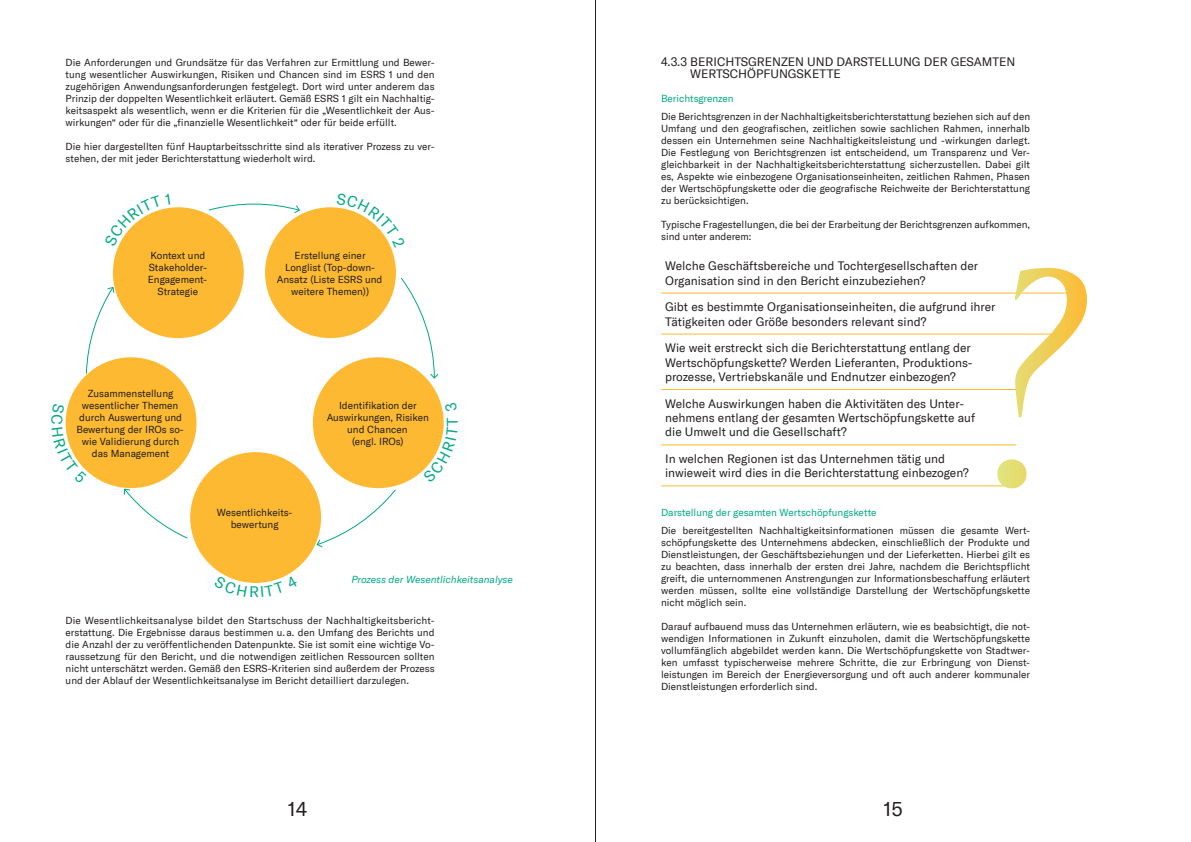
<style>
.page{position:relative;width:1191px;height:842px;background:#fff}
.page>*{position:absolute;margin:0;border:0;box-sizing:border-box;transform-origin:0 0}
.t1{font:20px "GT America";color:#231f20}
.t2{font:12px/14.4px "GT America";color:#231f20}
.t3{font:10px/12px "GT America";color:#231f20;text-align:justify}
.t4{font:10px "GT America";color:#00a985}
.t5{font:italic 10px "GT America";color:#00a985}
</style>
<div class="page">
<hr style="left:661px;top:293px;width:407px;height:1px;background:#fdb931">
<hr style="left:661px;top:334px;width:407px;height:1px;background:#fdb931">
<hr style="left:661px;top:389px;width:407px;height:1px;background:#fdb931">
<hr style="left:661px;top:444px;width:407px;height:1px;background:#fdb931">
<hr style="left:661px;top:485px;width:407px;height:1px;background:#fdb931">
<svg style="left:997px;top:268px;width:90px;height:221px"></svg>
<div style="left:190px;top:452px;width:131px;height:131px;background:#fdb931;border-radius:50%"></div>
<div style="left:66px;top:357px;width:130px;height:131px;background:#fdb931;border-radius:50%"></div>
<div style="left:113px;top:207px;width:131px;height:131px;background:#fdb931;border-radius:50%"></div>
<div style="left:265px;top:207px;width:131px;height:131px;background:#fdb931;border-radius:50%"></div>
<div style="left:313px;top:357px;width:131px;height:131px;background:#fdb931;border-radius:50%"></div>
<svg style="left:400px;top:277px;width:39px;height:102px"></svg>
<svg style="left:316px;top:488px;width:80px;height:60px"></svg>
<svg style="left:85px;top:286px;width:30px;height:89px"></svg>
<svg style="left:208px;top:203px;width:92px;height:11px"></svg>
<svg style="left:123px;top:488px;width:65px;height:51px"></svg>
<hr style="left:595px;top:0;width:1px;height:842px;background:#231f20">
<svg style="left:224px;top:575px;width:63px;height:8px"></svg>
<svg style="left:65px;top:403px;width:22px;height:68px"></svg>
<svg style="left:118px;top:207px;width:52px;height:40px"></svg>
<svg style="left:336px;top:207px;width:55px;height:41px"></svg>
<svg style="left:423px;top:403px;width:21px;height:68px"></svg>
<p class="t3" style="left:66px;top:56px;width:370px">Die Anforderungen und Grundsätze für das Verfahren zur Ermittlung und Bewer&shy;tung wesentlicher Auswirkungen, Risiken und Chancen sind im ESRS 1 und den zugehörigen Anwendungsanforderungen festgelegt. Dort wird unter anderem das Prinzip der doppelten Wesentlichkeit erläutert. Gemäß ESRS 1 gilt ein Nachhaltig&shy;keitsaspekt als wesentlich, wenn er die Kriterien für die „Wesentlichkeit der Aus&shy;wirkungen“ oder für die „finanzielle Wesentlichkeit“ oder für beide erfüllt.</p>
<p class="t3" style="left:66px;top:140px;width:370px">Die hier dargestellten fünf Hauptarbeitsschritte sind als iterativer Prozess zu ver&shy;stehen, der mit jeder Berichterstattung wiederholt wird.</p>
<p class="t3" style="left:148px;top:249px;width:61px;text-align:center">Kontext und<br>Stakeholder-<br>Engagement-<br>Strategie</p>
<p class="t3" style="left:277px;top:249px;width:107px;text-align:center">Erstellung einer<br>Longlist (Top-down-<br>Ansatz (Liste ESRS und weitere Themen))</p>
<p class="t3" style="left:77px;top:387px;width:109px;text-align:center">Zusammenstellung wesentlicher Themen durch Auswertung und<br>Bewertung der IROs so&shy;wie Validierung durch das Management</p>
<p class="t3" style="left:217px;top:506px;width:77px;text-align:center">Wesentlichkeits&shy;bewertung</p>
<p class="t3" style="left:327px;top:399px;width:104px;text-align:center">Identifikation der<br>Auswirkungen, Risiken und Chancen<br>(engl. IROs)</p>
<p class="t5" style="left:351px;top:573px;width:163px">Prozess der Wesentlichkeitsanalyse</p>
<p class="t3" style="left:66px;top:614px;width:370px">Die Wesentlichkeitsanalyse bildet den Startschuss der Nachhaltigkeitsbericht&shy;erstattung. Die Ergebnisse daraus bestimmen u. a. den Umfang des Berichts und die Anzahl der zu veröffentlichenden Datenpunkte. Sie ist somit eine wichtige Vo&shy;raussetzung für den Bericht, und die notwendigen zeitlichen Ressourcen sollten nicht unterschätzt werden. Gemäß den ESRS-Kriterien sind außerdem der Prozess und der Ablauf der Wesentlichkeitsanalyse im Bericht detailliert darzulegen.</p>
<p class="t2" style="left:690px;top:56px;width:327px;line-height:12px;text-indent:-29px">4.3.3 BERICHTSGRENZEN UND DARSTELLUNG DER GESAMTEN<br>WERTSCHÖPFUNGSKETTE</p>
<p class="t4" style="left:661px;top:93px;width:74px">Berichtsgrenzen</p>
<p class="t3" style="left:661px;top:110px;width:370px">Die Berichtsgrenzen in der Nachhaltigkeitsberichterstattung beziehen sich auf den Umfang und den geografischen, zeitlichen sowie sachlichen Rahmen, innerhalb dessen ein Unternehmen seine Nachhaltigkeitsleistung und -wirkungen darlegt.<br>Die Festlegung von Berichtsgrenzen ist entscheidend, um Transparenz und Ver&shy;gleichbarkeit in der Nachhaltigkeitsberichterstattung sicherzustellen. Dabei gilt es, Aspekte wie einbezogene Organisationseinheiten, zeitlichen Rahmen, Phasen der Wertschöpfungskette oder die geografische Reichweite der Berichterstattung zu berücksichtigen.</p>
<p class="t3" style="left:661px;top:218px;width:370px">Typische Fragestellungen, die bei der Erarbeitung der Berichtsgrenzen aufkommen, sind unter anderem:</p>
<p class="t2" style="left:665px;top:259px;width:314px">Welche Geschäftsbereiche und Tochtergesellschaften der<br>Organisation sind in den Bericht einzubeziehen?</p>
<p class="t2" style="left:665px;top:300px;width:332px">Gibt es bestimmte Organisationseinheiten, die aufgrund ihrer<br>Tätigkeiten oder Größe besonders relevant sind?</p>
<p class="t2" style="left:665px;top:341px;width:309px">Wie weit erstreckt sich die Berichterstattung entlang der<br>Wertschöpfungskette? Werden Lieferanten, Produktions&shy;prozesse, Vertriebskanäle und Endnutzer einbezogen?</p>
<p class="t2" style="left:665px;top:396px;width:311px">Welche Auswirkungen haben die Aktivitäten des Unter&shy;nehmens entlang der gesamten Wertschöpfungskette auf die Umwelt und die Gesellschaft?</p>
<p class="t2" style="left:665px;top:452px;width:305px">In welchen Regionen ist das Unternehmen tätig und inwieweit wird dies in die Berichterstattung einbezogen?</p>
<p class="t4" style="left:661px;top:507px;width:217px">Darstellung der gesamten Wertschöpfungskette</p>
<p class="t3" style="left:661px;top:524px;width:370px">Die bereitgestellten Nachhaltigkeitsinformationen müssen die gesamte Wert&shy;schöpfungskette des Unternehmens abdecken, einschließlich der Produkte und Dienstleistungen, der Geschäftsbeziehungen und der Lieferketten. Hierbei gilt es zu beachten, dass innerhalb der ersten drei Jahre, nachdem die Berichtspflicht greift, die unternommenen Anstrengungen zur Informationsbeschaffung erläutert werden müssen, sollte eine vollständige Darstellung der Wertschöpfungskette nicht möglich sein.</p>
<p class="t3" style="left:661px;top:620px;width:370px">Darauf aufbauend muss das Unternehmen erläutern, wie es beabsichtigt, die not&shy;wendigen Informationen in Zukunft einzuholen, damit die Wertschöpfungskette vollumfänglich abgebildet werden kann. Die Wertschöpfungskette von Stadtwer&shy;ken umfasst typischerweise mehrere Schritte, die zur Erbringung von Dienst&shy;leistungen im Bereich der Energieversorgung und oft auch anderer kommunaler Dienstleistungen erforderlich sind.</p>
<h1 class="t1" style="left:288px;top:797px;width:21px">14</h1>
<h1 class="t1" style="left:883px;top:797px;width:21px">15</h1>
</div>
